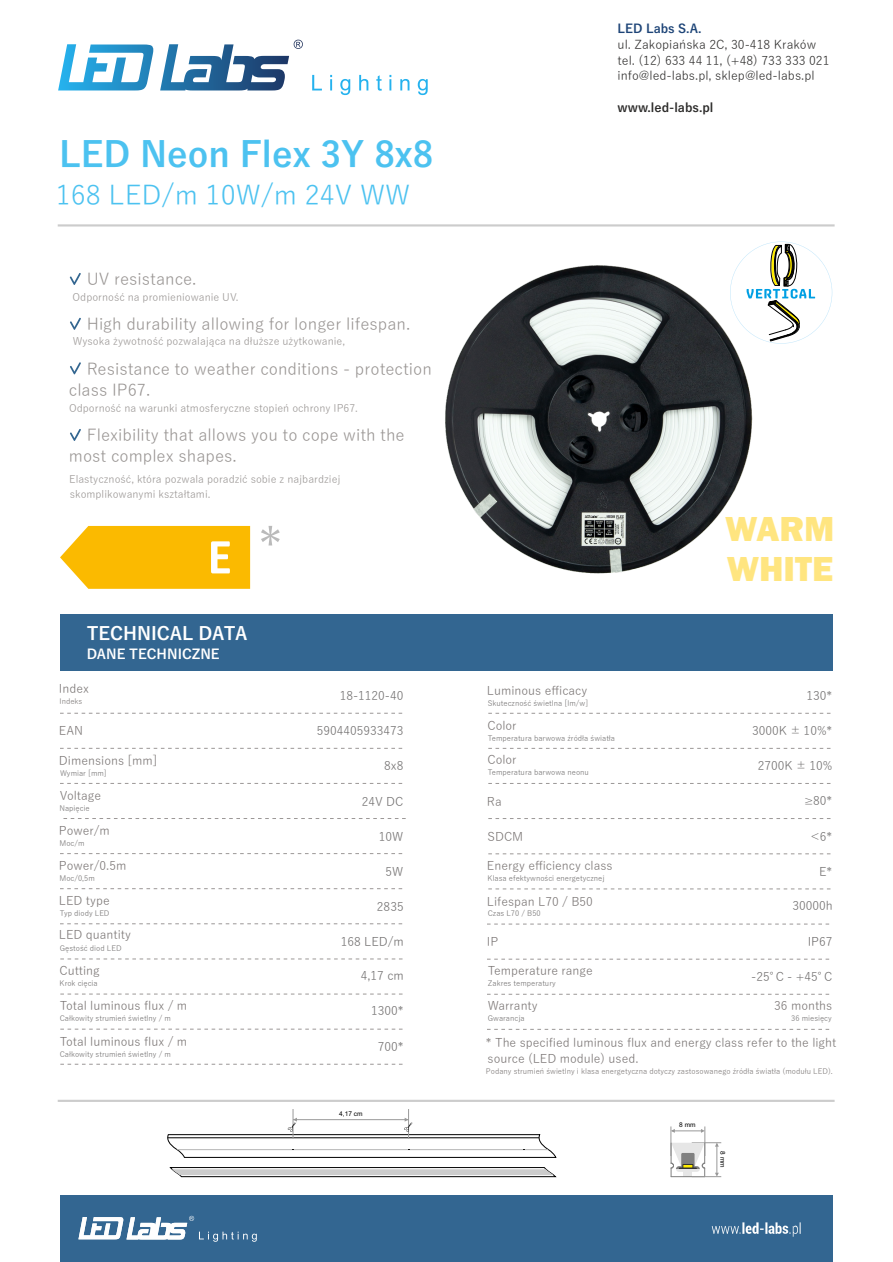
<style>
.page{position:relative;width:893px;height:1262px;background:#fff}
.page>*{position:absolute;margin:0;border:0;box-sizing:border-box;transform-origin:0 0}
.t1{font:700 50.7px "Calibri";color:#fefefe}
.t2{font:800 36px/40.8px "Franklin Gothic";color:rgb(255 204 0/.5)}
.t3{font:700 34.8px "Yu Gothic";color:#4cc2f0}
.t4{font:27px "Yu Gothic";color:#4cc2f0}
.t5{font:700 18px "Yu Gothic";color:#fff}
.t6{font:16.35px/21.1px "Yu Gothic";color:#989492}
.t7{font:700 13.5px "Yu Gothic";color:#fff}
.t8{font:12.15px "Yu Gothic";color:#2b2a29}
.t9{font:700 12.15px "Yu Gothic";color:#2b2a29}
.t10{font:700 12.15px "Yu Gothic";color:#1d4477}
.t11{font:12px/15.5px "Yu Gothic";color:#777271}
.t12{font:12px "Yu Gothic";color:#6e6c6c}
.t13{font:10.5px/15.5px "Yu Gothic";color:#989492}
.t14{font:7.5px "Yu Gothic";color:#6e6c6c}
.t15{font:7.5px "Yu Gothic";color:#777271}
.t16{font:6.6px "Arial";color:#000}
.s1{font-family:"Yu Gothic";font-weight:400;font-size:54px;color:#bababa}
</style>
<div class="page">
<img style="left:275px;top:224px;width:560px;height:411px">
<hr style="left:58px;top:224px;width:776px;height:2px;background:#ccc">
<div style="left:60px;top:614px;width:772px;height:57px;background:#336691"></div>
<div style="left:60px;top:1195px;width:772px;height:67px;background:#336691"></div>
<img style="left:711px;top:1222px;width:77px;height:11px">
<svg style="left:78px;top:1215px;width:179px;height:26px"></svg>
<hr style="left:58px;top:1099px;width:776px;height:3px;background:#ccc">
<svg style="left:312px;top:75px;width:10px;height:15px"></svg>
<svg style="left:330px;top:75px;width:2px;height:15px"></svg>
<svg style="left:340px;top:79px;width:10px;height:16px"></svg>
<svg style="left:359px;top:75px;width:9px;height:15px"></svg>
<svg style="left:376px;top:75px;width:6px;height:16px"></svg>
<svg style="left:389px;top:75px;width:2px;height:15px"></svg>
<svg style="left:400px;top:79px;width:9px;height:11px"></svg>
<svg style="left:418px;top:79px;width:9px;height:16px"></svg>
<svg style="left:58px;top:40px;width:245px;height:50px"></svg>
<svg style="left:60px;top:1063px;width:343px;height:1px"></svg>
<svg style="left:487px;top:958px;width:342px;height:1px"></svg>
<svg style="left:487px;top:994px;width:342px;height:1px"></svg>
<svg style="left:487px;top:1029px;width:342px;height:1px"></svg>
<svg style="left:487px;top:923px;width:342px;height:1px"></svg>
<svg style="left:488px;top:713px;width:343px;height:1px"></svg>
<svg style="left:488px;top:783px;width:343px;height:1px"></svg>
<svg style="left:488px;top:853px;width:343px;height:1px"></svg>
<svg style="left:488px;top:818px;width:343px;height:1px"></svg>
<svg style="left:488px;top:888px;width:343px;height:1px"></svg>
<svg style="left:488px;top:748px;width:343px;height:1px"></svg>
<svg style="left:60px;top:713px;width:343px;height:1px"></svg>
<svg style="left:60px;top:748px;width:343px;height:1px"></svg>
<svg style="left:60px;top:783px;width:343px;height:1px"></svg>
<svg style="left:63px;top:818px;width:343px;height:1px"></svg>
<svg style="left:60px;top:853px;width:343px;height:1px"></svg>
<svg style="left:60px;top:888px;width:343px;height:1px"></svg>
<svg style="left:60px;top:923px;width:343px;height:1px"></svg>
<svg style="left:60px;top:1028px;width:343px;height:1px"></svg>
<svg style="left:60px;top:958px;width:343px;height:1px"></svg>
<svg style="left:60px;top:993px;width:343px;height:1px"></svg>
<svg style="left:70px;top:273px;width:11px;height:12px"></svg>
<svg style="left:70px;top:318px;width:11px;height:12px"></svg>
<svg style="left:70px;top:362px;width:11px;height:12px"></svg>
<svg style="left:70px;top:429px;width:11px;height:12px"></svg>
<svg style="left:170px;top:1167px;width:387px;height:10px"></svg>
<svg style="left:167px;top:1109px;width:390px;height:49px"></svg>
<hr style="left:691px;top:1142px;width:30px;height:1px;background:#999">
<hr style="left:671px;top:1176px;width:33px;height:1px;background:#808080">
<svg style="left:670px;top:1142px;width:35px;height:34px"></svg>
<hr style="left:691px;top:1176px;width:30px;height:1px;background:#999">
<hr style="left:716px;top:1143px;width:1px;height:31px;background:#999">
<hr style="left:670px;top:1126px;width:1px;height:30px;background:#999">
<hr style="left:704px;top:1126px;width:1px;height:30px;background:#999">
<hr style="left:672px;top:1130px;width:31px;height:1px;background:#999">
<svg style="left:730px;top:241px;width:102px;height:103px"></svg>
<svg style="left:60px;top:526px;width:190px;height:63px;background:#fbbf14"></svg>
<h3 class="t3" style="left:59px;top:137px;width:375px">LED Neon Flex 3Y 8x8</h3>
<h3 class="t4" style="left:56px;top:181px;width:356px">168 LED/m 10W/m 24V WW</h3>
<h3 class="t6" style="left:87px;top:268px;width:111px">UV resistance.</h3>
<p class="t13" style="left:73px;top:289px;width:167px">Odporność na promieniowanie UV.</p>
<h3 class="t6" style="left:87px;top:313px;width:325px">High durability allowing for longer lifespan.</h3>
<p class="t13" style="left:73px;top:334px;width:274px">Wysoka żywotność pozwalająca na dłuższe użytkowanie,</p>
<h3 class="t6" style="left:69px;top:358px;width:364px;text-indent:18px">Resistance to weather conditions - protection class IP67.</h3>
<p class="t13" style="left:69px;top:400px;width:290px">Odporność na warunki atmosferyczne stopień ochrony IP67.</p>
<h3 class="t6" style="left:69px;top:424px;width:337px;text-indent:18px">Flexibility that allows you to cope with the most complex shapes.</h3>
<p class="t13" style="left:69px;top:471px;width:273px">Elastyczność, która pozwala poradzić sobie z najbardziej skomplikowanymi kształtami.</p>
<h1 class="t1" style="left:207px;top:535px;width:77px">E <span class="s1">*</span></h1>
<h3 class="t5" style="left:87px;top:624px;width:162px">TECHNICAL DATA</h3>
<p class="t7" style="left:87px;top:646px;width:134px">DANE TECHNICZNE</p>
<p class="t11" style="left:59px;top:681px;width:31px">Index</p>
<p class="t15" style="left:59px;top:697px;width:24px">Indeks</p>
<p class="t12" style="left:339px;top:689px;width:65px">18-1120-40</p>
<p class="t11" style="left:59px;top:723px;width:26px">EAN</p>
<p class="t12" style="left:317px;top:724px;width:88px">5904405933473</p>
<p class="t11" style="left:59px;top:752px;width:100px">Dimensions [mm]</p>
<p class="t14" style="left:60px;top:769px;width:48px">Wymiar [mm]</p>
<p class="t11" style="left:60px;top:788px;width:43px">Voltage</p>
<p class="t14" style="left:59px;top:804px;width:32px">Napięcie</p>
<p class="t12" style="left:384px;top:760px;width:21px">8x8</p>
<p class="t12" style="left:361px;top:795px;width:43px">24V DC</p>
<p class="t11" style="left:59px;top:823px;width:52px">Power/m</p>
<p class="t12" style="left:379px;top:830px;width:26px">10W</p>
<p class="t14" style="left:59px;top:839px;width:27px">Moc/m</p>
<p class="t11" style="left:59px;top:858px;width:69px">Power/0.5m</p>
<p class="t14" style="left:59px;top:874px;width:37px">Moc/0,5m</p>
<p class="t11" style="left:59px;top:892px;width:52px">LED type</p>
<p class="t14" style="left:60px;top:909px;width:51px">Typ diody LED</p>
<p class="t11" style="left:59px;top:927px;width:74px">LED quantity</p>
<p class="t14" style="left:60px;top:944px;width:63px">Gęstość diod LED</p>
<p class="t11" style="left:59px;top:962px;width:42px">Cutting</p>
<p class="t14" style="left:59px;top:979px;width:40px">Krok cięcia</p>
<p class="t11" style="left:60px;top:997px;width:129px">Total luminous flux / m</p>
<p class="t14" style="left:60px;top:1014px;width:113px">Całkowity strumień świetlny / m</p>
<p class="t11" style="left:60px;top:1033px;width:129px">Total luminous flux / m</p>
<p class="t14" style="left:60px;top:1050px;width:113px">Całkowity strumień świetlny / m</p>
<p class="t12" style="left:385px;top:865px;width:19px">5W</p>
<p class="t12" style="left:377px;top:900px;width:28px">2835</p>
<p class="t12" style="left:341px;top:935px;width:65px">168 LED/m</p>
<p class="t12" style="left:361px;top:969px;width:45px">4,17 cm</p>
<p class="t12" style="left:371px;top:1004px;width:34px">1300*</p>
<p class="t12" style="left:378px;top:1040px;width:27px">700*</p>
<p class="t16" style="left:339px;top:1111px;width:25px">4,17 cm</p>
<p class="t10" style="left:617px;top:23px;width:85px">LED Labs S.A.</p>
<p class="t8" style="left:617px;top:38px;width:200px">ul. Zakopiańska 2C, 30-418 Kraków</p>
<p class="t8" style="left:617px;top:70px;width:198px">info@led-labs.pl, sklep@led-labs.pl</p>
<p class="t9" style="left:617px;top:101px;width:97px">www.led-labs.pl</p>
<p class="t8" style="left:617px;top:54px;width:213px">tel. (12) 633 44 11, (+48) 733 333 021</p>
<h2 class="t2" style="left:725px;top:511px;width:111px">WARM<br>WHITE</h2>
<p class="t11" style="left:487px;top:682px;width:102px">Luminous efficacy</p>
<p class="t14" style="left:488px;top:699px;width:102px">Skuteczność świetlna [lm/w]</p>
<p class="t12" style="left:806px;top:689px;width:27px">130*</p>
<p class="t11" style="left:487px;top:717px;width:31px">Color</p>
<p class="t14" style="left:488px;top:734px;width:129px">Temperatura barwowa źródła światła</p>
<p class="t12" style="left:752px;top:724px;width:82px">3000K ± 10%*</p>
<p class="t11" style="left:487px;top:752px;width:31px">Color</p>
<p class="t14" style="left:488px;top:769px;width:102px">Temperatura barwowa neonu</p>
<p class="t12" style="left:757px;top:759px;width:76px">2700K ± 10%</p>
<p class="t11" style="left:487px;top:793px;width:16px">Ra</p>
<p class="t12" style="left:804px;top:794px;width:29px">≥80*</p>
<p class="t11" style="left:487px;top:828px;width:37px">SDCM</p>
<p class="t12" style="left:809px;top:830px;width:25px">＜6*</p>
<p class="t11" style="left:487px;top:857px;width:127px">Energy efficiency class</p>
<p class="t14" style="left:487px;top:874px;width:119px">Klasa efektywności energetycznej</p>
<p class="t11" style="left:487px;top:893px;width:107px">Lifespan L70 / B50</p>
<p class="t14" style="left:488px;top:909px;width:54px">Czas L70 / B50</p>
<p class="t12" style="left:819px;top:865px;width:15px">E*</p>
<p class="t12" style="left:792px;top:899px;width:42px">30000h</p>
<p class="t11" style="left:487px;top:934px;width:13px">IP</p>
<p class="t12" style="left:807px;top:935px;width:26px">IP67</p>
<p class="t11" style="left:487px;top:963px;width:107px">Temperature range</p>
<p class="t14" style="left:488px;top:979px;width:69px">Zakres temperatury</p>
<p class="t11" style="left:488px;top:998px;width:51px">Warranty</p>
<p class="t14" style="left:488px;top:1014px;width:38px">Gwarancja</p>
<p class="t12" style="left:751px;top:971px;width:83px">-25°C - +45°C</p>
<p class="t11" style="left:774px;top:998px;width:60px">36 months</p>
<p class="t14" style="left:791px;top:1014px;width:42px">36 miesięcy</p>
<p class="t11" style="left:486px;top:1034px;width:352px">* The specified luminous flux and energy class refer to the light source (LED module) used.</p>
<p class="t15" style="left:486px;top:1067px;width:348px">Podany strumień świetlny i klasa energetyczna dotyczy zastosowanego źródła światła (modułu LED).</p>
<p class="t16" style="left:679px;top:1122px;width:18px">8 mm</p>
<p class="t16" style="left:725px;top:1151px;width:18px;rotate:90deg">8 mm</p>
</div>
